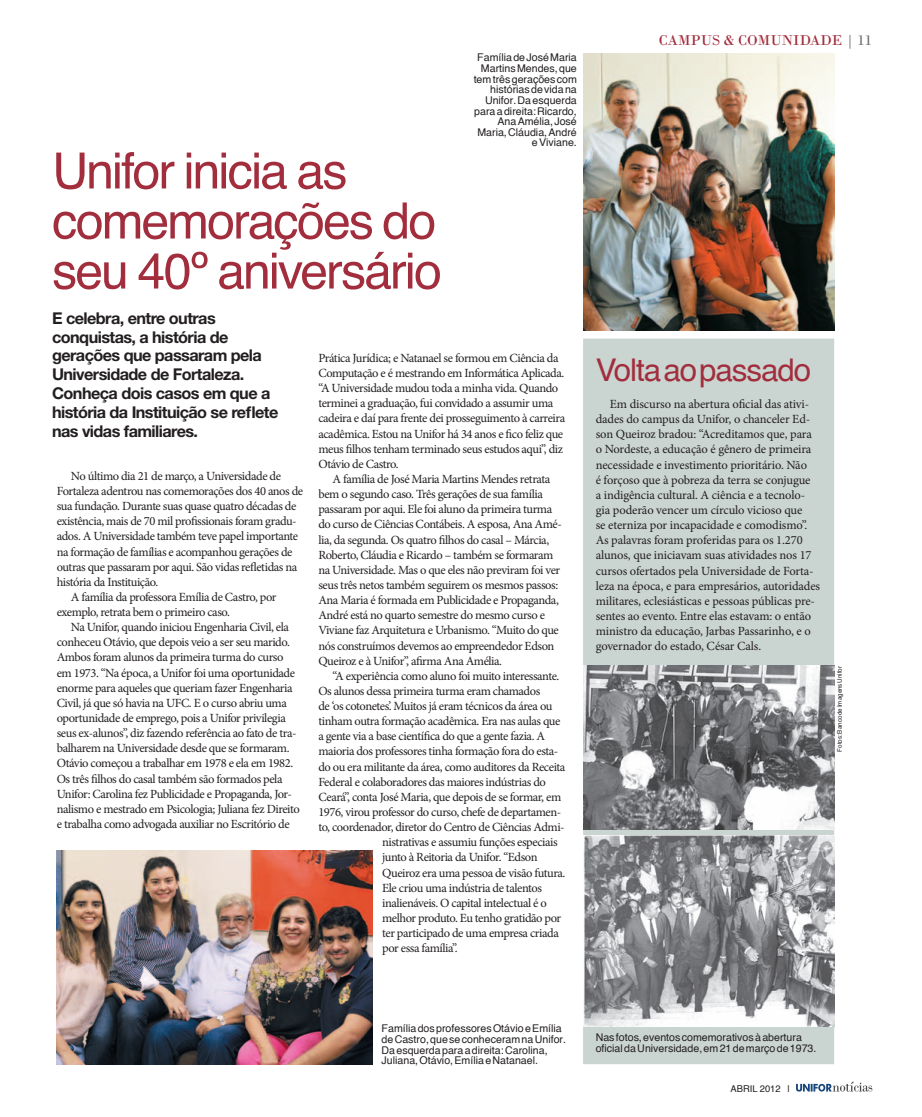
<style>
.page{position:relative;width:922px;height:1117px;background:#fff}
.page>*{position:absolute;margin:0;border:0;box-sizing:border-box;transform-origin:0 0}
.t1{font:50px/50px "Helvetica";letter-spacing:-.04em;color:#a22e3d}
.t2{font:31.25px "Helvetica";letter-spacing:-.035em;color:#a22e3d}
.t3{font:700 16.25px/18.8px "Helvetica Neue";letter-spacing:-.035em;color:#231f20}
.t4{font:15px "Bodoni";color:#a22e3d}
.t5{font:12.5px/15.1px "Minion Pro";letter-spacing:-.035em;color:#231f20}
.t6{font:12.5px/15.1px "Minion Pro";letter-spacing:-.01em;color:#231f20}
.t7{font:10.62px/10.6px "Helvetica";color:#231f20}
.t8{font:9.38px "Helvetica";color:#231f20}
.t9{font:6.25px "Helvetica";color:#231f20}
.s1{color:#6c6d70}
</style>
<div class="page">
<svg style="left:796px;top:1081px;width:76px;height:10px"></svg>
<img style="left:57px;top:850px;width:315px;height:213px">
<div style="left:583px;top:338px;width:251px;height:725px;background:#cad4d1"></div>
<img style="left:583px;top:53px;width:251px;height:277px">
<img style="left:583px;top:834px;width:251px;height:192px">
<img style="left:583px;top:665px;width:251px;height:164px">
<h1 class="t1" style="left:52px;top:145px;width:391px">Unifor inicia as comemorações do seu 40º aniversário</h1>
<p class="t7" style="left:473px;top:52px;width:105px;text-align:right">Família de José Maria<br>Martins Mendes, que tem três gerações com histórias de vida na<br>Unifor. Da esquerda para a direita: Ricardo,<br>Ana Amélia,José<br>Maria, Cláudia,André e Viviane.</p>
<h3 class="t3" style="left:52px;top:308px;width:228px">E celebra, entre outras conquistas, a história de gerações que passaram pela<br>Universidade de Fortaleza.<br>Conheça dois casos em que a história da Instituição se reflete nas vidas familiares.</h3>
<p class="t5" style="left:71px;top:468px;width:212px">No último dia 21 de março, a Universidade de</p>
<p class="t5" style="left:57px;top:483px;width:248px">Fortaleza adentrou nas comemorações dos 40 anos de</p>
<p class="t5" style="left:57px;top:498px;width:241px">sua fundação. Durante suas quase quatro décadas de</p>
<p class="t5" style="left:57px;top:513px;width:241px">existência, mais de 70 mil profissionais foram gradu-</p>
<p class="t5" style="left:57px;top:528px;width:243px">ados. A Universidade também teve papel importante</p>
<p class="t5" style="left:57px;top:544px;width:237px">na formação de famílias e acompanhou gerações de</p>
<p class="t5" style="left:57px;top:559px;width:242px">outras que passaram por aqui. São vidas refletidas na</p>
<p class="t5" style="left:57px;top:574px;width:103px">história da Instituição.</p>
<p class="t5" style="left:71px;top:589px;width:207px">A família da professora Emília de Castro, por</p>
<p class="t5" style="left:57px;top:604px;width:175px">exemplo, retrata bem o primeiro caso.</p>
<p class="t5" style="left:71px;top:619px;width:219px">Na Unifor, quando iniciou Engenharia Civil, ela</p>
<p class="t5" style="left:57px;top:634px;width:235px">conheceu Otávio, que depois veio a ser seu marido.</p>
<p class="t5" style="left:57px;top:649px;width:228px">Ambos foram alunos da primeira turma do curso</p>
<p class="t5" style="left:57px;top:665px;width:240px">em 1973. “Na época, a Unifor foi uma oportunidade</p>
<p class="t5" style="left:57px;top:680px;width:237px">enorme para aqueles que queriam fazer Engenharia</p>
<p class="t5" style="left:57px;top:695px;width:231px">Civil, já que só havia na UFC. E o curso abriu uma</p>
<p class="t5" style="left:57px;top:710px;width:230px">oportunidade de emprego, pois a Unifor privilegia</p>
<p class="t5" style="left:57px;top:725px;width:241px">seus ex-alunos”, diz fazendo referência ao fato de tra-</p>
<p class="t5" style="left:57px;top:740px;width:234px">balharem na Universidade desde que se formaram.</p>
<p class="t5" style="left:57px;top:755px;width:238px">Otávio começou a trabalhar em 1978 e ela em 1982.</p>
<p class="t5" style="left:57px;top:770px;width:227px">Os três filhos do casal também são formados pela</p>
<p class="t5" style="left:57px;top:786px;width:237px">Unifor: Carolina fez Publicidade e Propaganda, Jor-</p>
<p class="t5" style="left:57px;top:801px;width:244px">nalismo e mestrado em Psicologia; Juliana fez Direito</p>
<p class="t5" style="left:57px;top:816px;width:234px">e trabalha como advogada auxiliar no Escritório de</p>
<p class="t5" style="left:318px;top:350px;width:248px">Prática Jurídica; e Natanael se formou em Ciência da Computação e é mestrando em Informática Aplicada. “A Universidade mudou toda a minha vida. Quando terminei a graduação, fui convidado a assumir uma cadeira e daí para frente dei prosseguimento à carreira acadêmica. Estou na Unifor há 34 anos e fico feliz que meus filhos tenham terminado seus estudos aqui”, diz Otávio de Castro.</p>
<p class="t5" style="left:318px;top:471px;width:245px;text-indent:14px">A família de José Maria Martins Mendes retrata bem o segundo caso. Três gerações de sua família passaram por aqui. Ele foi aluno da primeira turma do curso de Ciências Contábeis. A esposa, Ana Amé&shy;lia, da segunda. Os quatro filhos do casal – Márcia, Roberto, Cláudia e Ricardo – também se formaram na Universidade. Mas o que eles não previram foi ver seus três netos também seguirem os mesmos passos:<br>Ana Maria é formada em Publicidade e Propaganda, André está no quarto semestre do mesmo curso e Viviane faz Arquitetura e Urbanismo. “Muito do que nós construímos devemos ao empreendedor Edson Queiroz e à Unifor”, afirma Ana Amélia.</p>
<p class="t5" style="left:332px;top:668px;width:228px">“A experiência como aluno foi muito interessante.</p>
<p class="t5" style="left:318px;top:683px;width:223px">Os alunos dessa primeira turma eram chamados</p>
<p class="t5" style="left:318px;top:698px;width:235px">de ‘os cotonetes’. Muitos já eram técnicos da área ou</p>
<p class="t5" style="left:318px;top:713px;width:243px">tinham outra formação acadêmica. Era nas aulas que</p>
<p class="t5" style="left:318px;top:728px;width:228px">a gente via a base científica do que a gente fazia. A</p>
<p class="t5" style="left:318px;top:743px;width:241px">maioria dos professores tinha formação fora do esta-</p>
<p class="t5" style="left:318px;top:759px;width:248px">do ou era militante da área, como auditores da Receita</p>
<p class="t5" style="left:318px;top:774px;width:229px">Federal e colaboradores das maiores indústrias do</p>
<p class="t5" style="left:318px;top:789px;width:244px">Ceará”, conta José Maria, que depois de se formar, em</p>
<p class="t5" style="left:318px;top:804px;width:244px">1976, virou professor do curso, chefe de departamen-</p>
<p class="t5" style="left:318px;top:819px;width:248px">to, coordenador, diretor do Centro de Ciências Admi-</p>
<p class="t5" style="left:382px;top:834px;width:177px">nistrativas e assumiu funções especiais</p>
<p class="t5" style="left:382px;top:849px;width:157px">junto à Reitoria da Unifor. “Edson</p>
<p class="t5" style="left:382px;top:864px;width:185px">Queiroz era uma pessoa de visão futura.</p>
<p class="t5" style="left:382px;top:880px;width:161px">Ele criou uma indústria de talentos</p>
<p class="t5" style="left:382px;top:895px;width:166px">inalienáveis. O capital intelectual é o</p>
<p class="t5" style="left:382px;top:910px;width:180px">melhor produto. Eu tenho gratidão por</p>
<p class="t5" style="left:382px;top:925px;width:178px">ter participado de uma empresa criada</p>
<p class="t5" style="left:382px;top:940px;width:77px">por essa família”.</p>
<p class="t4" style="left:658px;top:31px;width:215px">CAMPUS &amp; COMUNIDADE <span class="s1">| 11</span></p>
<h2 class="t2" style="left:595px;top:350px;width:217px">Volta ao passado</h2>
<p class="t6" style="left:595px;top:396px;width:226px;text-indent:14px">Em discurso na abertura oficial das ativi&shy;dades do campus da Unifor, o chanceler Ed&shy;son Queiroz bradou: “Acreditamos que, para o Nordeste, a educação é gênero de primeira necessidade e investimento prioritário. Não<br>é forçoso que à pobreza da terra se conjugue<br>a indigência cultural. A ciência e a tecnolo&shy;gia poderão vencer um círculo vicioso que<br>se eterniza por incapacidade e comodismo”.<br>As palavras foram proferidas para os 1.270 alunos, que iniciavam suas atividades nos 17 cursos ofertados pela Universidade de Forta&shy;leza na época, e para empresários, autoridades militares, eclesiásticas e pessoas públicas pre&shy;sentes ao evento. Entre elas estavam: o então ministro da educação, Jarbas Passarinho, e o governador do estado, César Cals.</p>
<p class="t9" style="left:835px;top:751px;width:87px;rotate:-90deg">Fotos: Banco de Imagens Unifor</p>
<p class="t7" style="left:381px;top:1022px;width:186px">Família dos professores Otávio e Emília de Castro, que se conheceram na Unifor.<br>Da esquerda para a direita: Carolina, Juliana, Otávio, Emília e Natanael.</p>
<p class="t7" style="left:595px;top:1031px;width:222px">Nas fotos, eventos comemorativos à abertura oficial da Universidade, em 21 de março de 1973.</p>
<p class="t8" style="left:730px;top:1082px;width:61px">ABRIL 2012 |</p>
</div>
